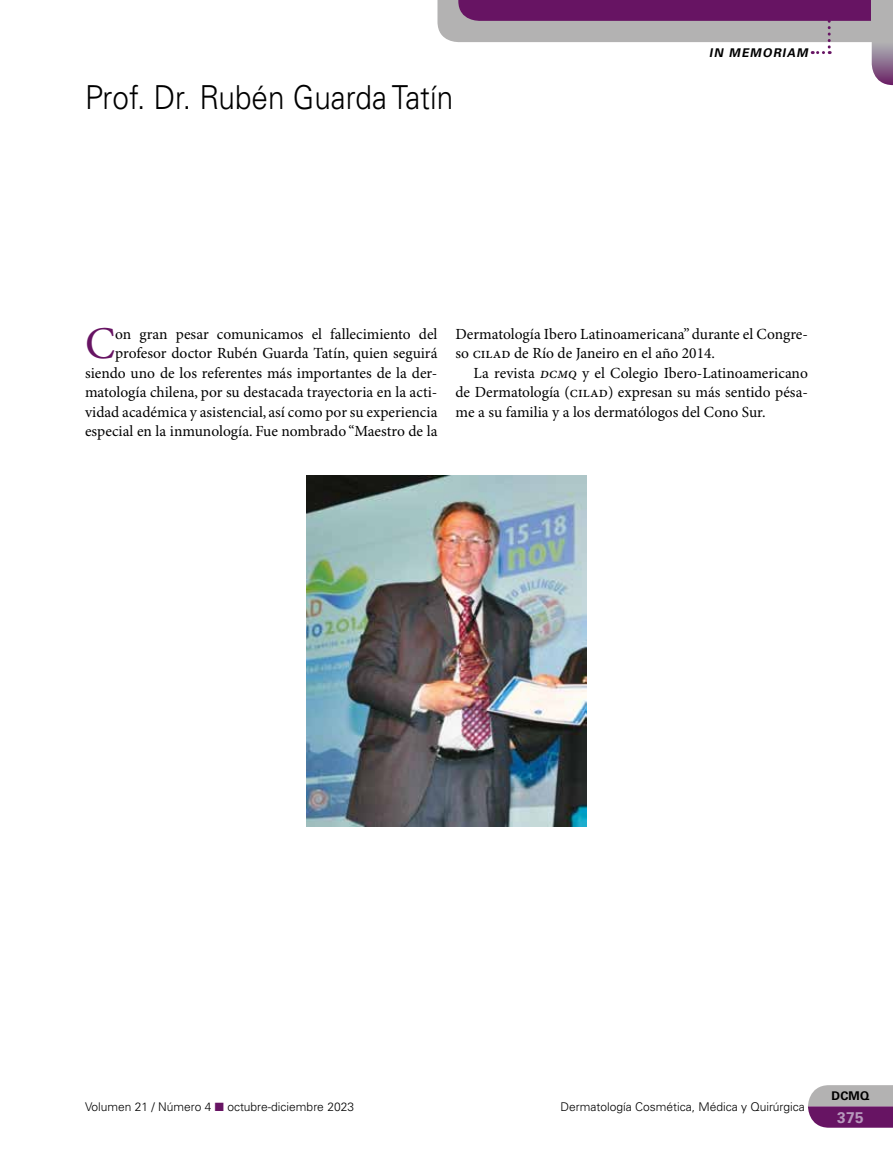
<style>
.page{position:relative;width:893px;height:1149px;background:#fff}
.page>*{position:absolute;margin:0;border:0;box-sizing:border-box;transform-origin:0 0}
.t1{font:45.45px "Minion Pro";color:#671463}
.t2{font:300 33px "Univers LT Std";color:#000;scale:.9 1}
.t3{font:15.45px/19.5px "Minion Pro";color:#000;text-align:right}
.t4{font:700 15.45px "Univers LT Std";color:#b799bc}
.t5{font:300 12px "Univers LT Std";color:#000}
.t6{font:italic 700 12px "Univers LT Std";color:#000}
.t7{font:700 12px "Univers LT Std";color:#000}
.s1{font-style:italic}
.s2{color:#671463}
</style>
<div class="page">
<svg style="left:437px;top:0;width:456px;height:85px"></svg>
<svg style="left:808px;top:1085px;width:85px;height:42px"></svg>
<div style="left:872px;top:0;width:21px;height:42px;background:#b3b2b2"></div>
<img style="left:306px;top:475px;width:281px;height:351px">
<h2 class="t2" style="left:85px;top:77px;width:411px">Prof. Dr. Rubén Guarda Tatín</h2>
<p class="t6" style="left:709px;top:46px;width:103px">IN MEMORIAM</p>
<p class="t3" style="left:85px;top:324px;width:354px">on gran pesar comunicamos el fallecimiento del profesor doctor Rubén Guarda Tatín, quien seguirá siendo uno de los referentes más importantes de la der&shy;matología chilena, por su destacada trayectoria en la acti&shy;vidad académica y asistencial, así como por su experiencia especial en la inmunología. Fue nombrado “Maestro de la</p>
<p class="t3" style="left:455px;top:324px;width:354px;text-align:left">Dermatología Ibero Latinoamericana” durante el Congre&shy;so cilad de Río de Janeiro en el año 2014.</p>
<h1 class="t1" style="left:85px;top:316px;width:32px">C</h1>
<p class="t3" style="left:455px;top:363px;width:354px;text-align:justify;text-indent:18px">La revista <span class="s1">dcmq</span> y el Colegio Ibero-Latinoamericano de Dermatología (cilad) expresan su más sentido pésa&shy;me a su familia y a los dermatólogos del Cono Sur.</p>
<p class="t5" style="left:85px;top:1099px;width:270px">Volumen 21 / Número 4 <span class="s2">■</span> octubre-diciembre 2023</p>
<p class="t5" style="left:560px;top:1098px;width:246px">Dermatología Cosmética, Médica y Quirúrgica</p>
<p class="t7" style="left:831px;top:1088px;width:40px">DCMQ</p>
<p class="t4" style="left:837px;top:1107px;width:28px">375</p>
</div>
